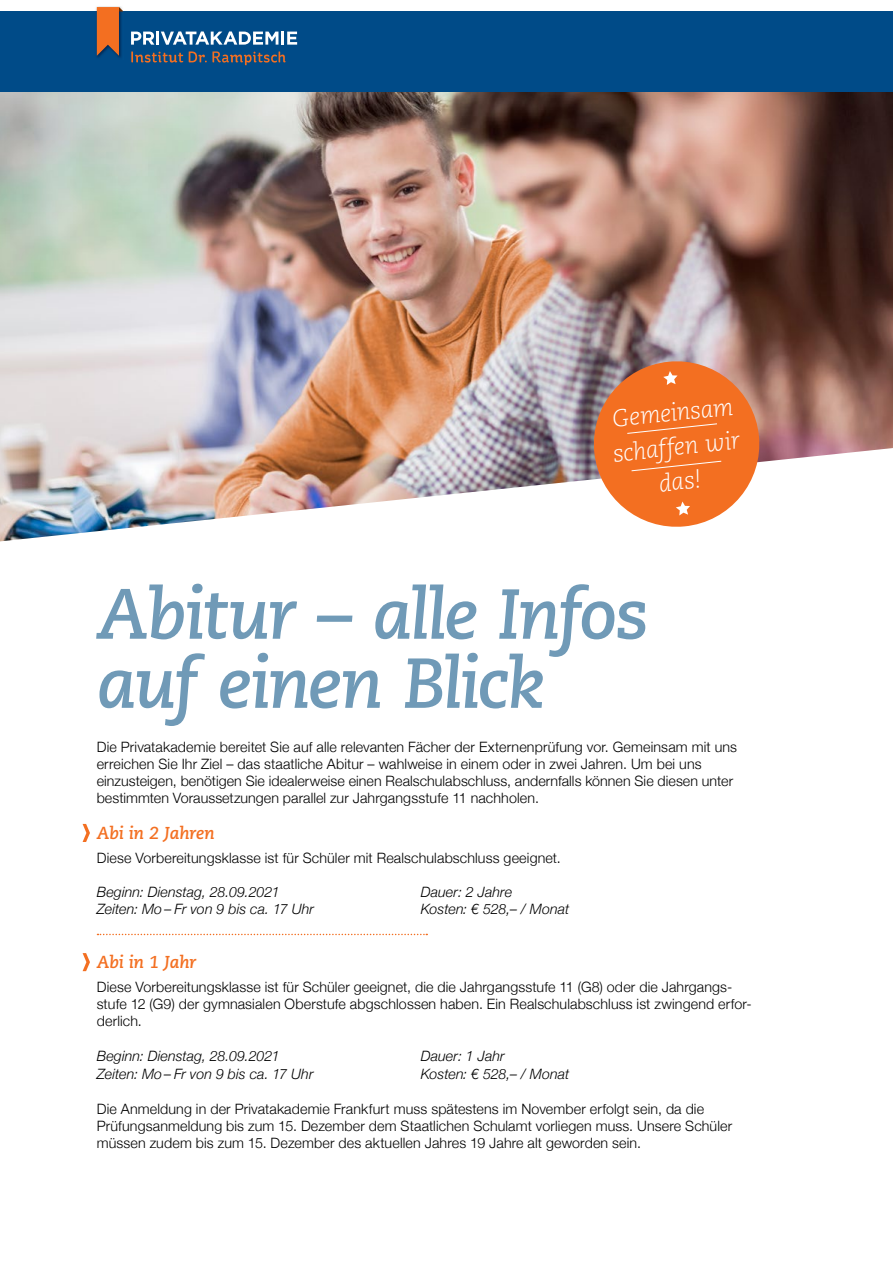
<style>
.page{position:relative;width:893px;height:1263px;background:#fff}
.page>*{position:absolute;margin:0;border:0;box-sizing:border-box;transform-origin:0 0}
.t1{font:italic 700 70.5px/69.2px "Caecilia LT Std";letter-spacing:-.035em;color:#709ab7}
.t2{font:italic 300 24px/34.5px "Caecilia LT Std";color:#fff;text-align:center}
.t3{font:italic 700 17.25px "Caecilia LT Std";letter-spacing:-.03em;color:#f36f21}
.t4{font:300 14.25px/17.1px "Helvetica Neue";letter-spacing:.01em;color:#000}
.t5{font:italic 300 14.25px "Helvetica Neue";letter-spacing:.005em;color:#000}
</style>
<div class="page">
<svg style="left:97px;top:934px;width:330px;height:1px"></svg>
<svg style="left:83px;top:824px;width:7px;height:18px"></svg>
<svg style="left:83px;top:953px;width:7px;height:18px"></svg>
<img style="left:0;top:92px;width:893px;height:449px">
<div style="left:0;top:11px;width:893px;height:81px;background:#004b88"></div>
<svg style="left:131px;top:31px;width:166px;height:14px"></svg>
<img style="left:96px;top:6px;width:25px;height:52px">
<svg style="left:97px;top:7px;width:26px;height:49px"></svg>
<svg style="left:131px;top:51px;width:52px;height:12px"></svg>
<svg style="left:189px;top:51px;width:97px;height:14px"></svg>
<svg style="left:590px;top:357px;width:173px;height:174px;background:#e6854e"></svg>
<h2 class="t2" style="left:608px;top:403px;width:129px;rotate:-6deg">Gemeinsam schaffen wir das!</h2>
<h1 class="t1" style="left:97px;top:581px;width:553px">Abitur – alle Infos auf einen Blick</h1>
<p class="t4" style="left:97px;top:737px;width:642px">Die Privatakademie bereitet Sie auf alle relevanten Fächer der Externenprüfung vor. Gemeinsam mit uns erreichen Sie Ihr Ziel – das staatliche Abitur – wahlweise in einem oder in zwei Jahren. Um bei uns einzusteigen, benötigen Sie idealerweise einen Realschulabschluss, andernfalls können Sie diesen unter bestimmten Voraussetzungen parallel zur Jahrgangsstufe 11 nachholen.</p>
<p class="t3" style="left:97px;top:823px;width:119px">Abi in 2 Jahren</p>
<p class="t4" style="left:97px;top:848px;width:466px">Diese Vorbereitungsklasse ist für Schüler mit Realschulabschluss geeignet.</p>
<p class="t5" style="left:97px;top:881px;width:185px">Beginn: Dienstag, 28.09.2021</p>
<p class="t5" style="left:421px;top:881px;width:93px">Dauer: 2 Jahre</p>
<p class="t5" style="left:97px;top:898px;width:219px">Zeiten: Mo – Fr von 9 bis ca. 17 Uhr</p>
<p class="t5" style="left:421px;top:898px;width:150px">Kosten: € 528,– / Monat</p>
<p class="t3" style="left:97px;top:952px;width:101px">Abi in 1 Jahr</p>
<p class="t4" style="left:97px;top:977px;width:656px">Diese Vorbereitungsklasse ist für Schüler geeignet, die die Jahrgangsstufe 11 (G8) oder die Jahrgangs&shy;stufe 12 (G9) der gymnasialen Oberstufe abgschlossen haben. Ein Realschulabschluss ist zwingend erfor&shy;derlich.</p>
<p class="t5" style="left:97px;top:1044px;width:185px">Beginn: Dienstag, 28.09.2021</p>
<p class="t5" style="left:421px;top:1044px;width:85px">Dauer: 1 Jahr</p>
<p class="t5" style="left:97px;top:1062px;width:218px">Zeiten: Mo – Fr von 9 bis ca. 17 Uhr</p>
<p class="t5" style="left:421px;top:1062px;width:150px">Kosten: € 528,– / Monat</p>
<p class="t4" style="left:97px;top:1099px;width:637px">Die Anmeldung in der Privatakademie Frankfurt muss spätestens im November erfolgt sein, da die<br>Prüfungsanmeldung bis zum 15. Dezember dem Staatlichen Schulamt vorliegen muss. Unsere Schüler müssen zudem bis zum 15. Dezember des aktuellen Jahres 19 Jahre alt geworden sein.</p>
</div>
